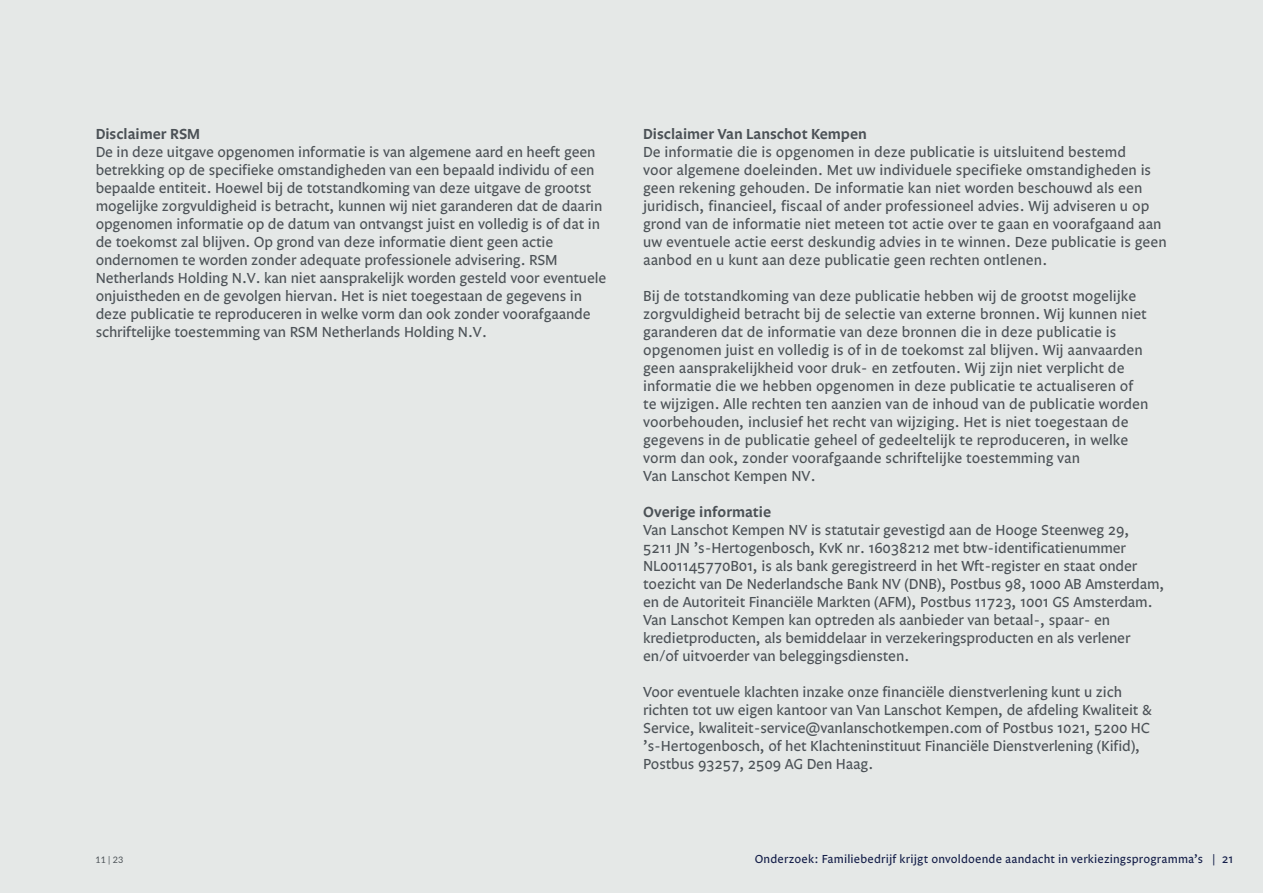
<style>
.page{position:relative;width:1263px;height:893px;background:#e5e8e7}
.page>*{position:absolute;margin:0;border:0;box-sizing:border-box;transform-origin:0 0}
.Bodytekst{font:15px/18px "Legato";letter-spacing:-.01em;color:#4b5156}
.Subkop{font:600 15px "Legato";color:#4b5156}
.Paginering_naam{font:12px "Legato";letter-spacing:.015em;color:#131d48}
.Bodytekst-2{font:9px "Lato";color:#4b5156}
</style>
<div class="page">
<p class="Subkop" style="left:96px;top:125px;width:106px">Disclaimer RSM</p>
<p class="Bodytekst" style="left:96px;top:143px;width:512px">De in deze uitgave opgenomen informatie is van algemene aard en heeft geen betrekking op de specifieke omstandigheden van een bepaald individu of een bepaalde entiteit. Hoewel bij de totstandkoming van deze uitgave de grootst mogelijke zorgvuldigheid is betracht, kunnen wij niet garanderen dat de daarin opgenomen informatie op de datum van ontvangst juist en volledig is of dat in de toekomst zal blijven. Op grond van deze informatie dient geen actie ondernomen te worden zonder adequate professionele advisering. RSM Netherlands Holding N.V. kan niet aansprakelijk worden gesteld voor eventuele onjuistheden en de gevolgen hiervan. Het is niet toegestaan de gegevens in deze publicatie te reproduceren in welke vorm dan ook zonder voorafgaande schriftelijke toestemming van RSM Netherlands Holding N.V.</p>
<p class="Subkop" style="left:643px;top:125px;width:225px">Disclaimer Van Lanschot Kempen</p>
<p class="Bodytekst" style="left:643px;top:143px;width:525px">De informatie die is opgenomen in deze publicatie is uitsluitend bestemd<br>voor algemene doeleinden. Met uw individuele specifieke omstandigheden is geen rekening gehouden. De informatie kan niet worden beschouwd als een juridisch, financieel, fiscaal of ander professioneel advies. Wij adviseren u op grond van de informatie niet meteen tot actie over te gaan en voorafgaand aan uw eventuele actie eerst deskundig advies in te winnen. Deze publicatie is geen aanbod en u kunt aan deze publicatie geen rechten ontlenen.</p>
<p class="Bodytekst" style="left:643px;top:287px;width:507px">Bij de totstandkoming van deze publicatie hebben wij de grootst mogelijke zorgvuldigheid betracht bij de selectie van externe bronnen. Wij kunnen niet garanderen dat de informatie van deze bronnen die in deze publicatie is opgenomen juist en volledig is of in de toekomst zal blijven. Wij aanvaarden geen aansprakelijkheid voor druk- en zetfouten. Wij zijn niet verplicht de informatie die we hebben opgenomen in deze publicatie te actualiseren of te wijzigen. Alle rechten ten aanzien van de inhoud van de publicatie worden voorbehouden, inclusief het recht van wijziging. Het is niet toegestaan de gegevens in de publicatie geheel of gedeeltelijk te reproduceren, in welke vorm dan ook, zonder voorafgaande schriftelijke toestemming van<br>Van Lanschot Kempen NV.</p>
<p class="Subkop" style="left:643px;top:503px;width:129px">Overige informatie</p>
<p class="Bodytekst" style="left:643px;top:521px;width:523px">Van Lanschot Kempen NV is statutair gevestigd aan de Hooge Steenweg 29,<br>5211 JN ’s-Hertogenbosch, KvK nr. 16038212 met btw-identificatienummer NL001145770B01, is als bank geregistreerd in het Wft-register en staat onder toezicht van De Nederlandsche Bank NV (DNB), Postbus 98, 1000 AB Amsterdam, en de Autoriteit Financiële Markten (AFM), Postbus 11723, 1001 GS Amsterdam.<br>Van Lanschot Kempen kan optreden als aanbieder van betaal-, spaar- en kredietproducten, als bemiddelaar in verzekeringsproducten en als verlener en/of uitvoerder van beleggingsdiensten.</p>
<p class="Bodytekst" style="left:643px;top:683px;width:510px">Voor eventuele klachten inzake onze financiële dienstverlening kunt u zich richten tot uw eigen kantoor van Van Lanschot Kempen, de afdeling Kwaliteit &amp; Service, kwaliteit-service@vanlanschotkempen.com of Postbus 1021, 5200 HC ’s-Hertogenbosch, of het Klachteninstituut Financiële Dienstverlening (Kifid), Postbus 93257, 2509 AG Den Haag.</p>
<p class="Bodytekst-2" style="left:96px;top:853px;width:29px">11 | 23</p>
<p class="Paginering_naam" style="left:755px;top:852px;width:480px">Onderzoek: Familiebedrijf krijgt onvoldoende aandacht in verkiezingsprogramma’s | 21</p>
</div>
